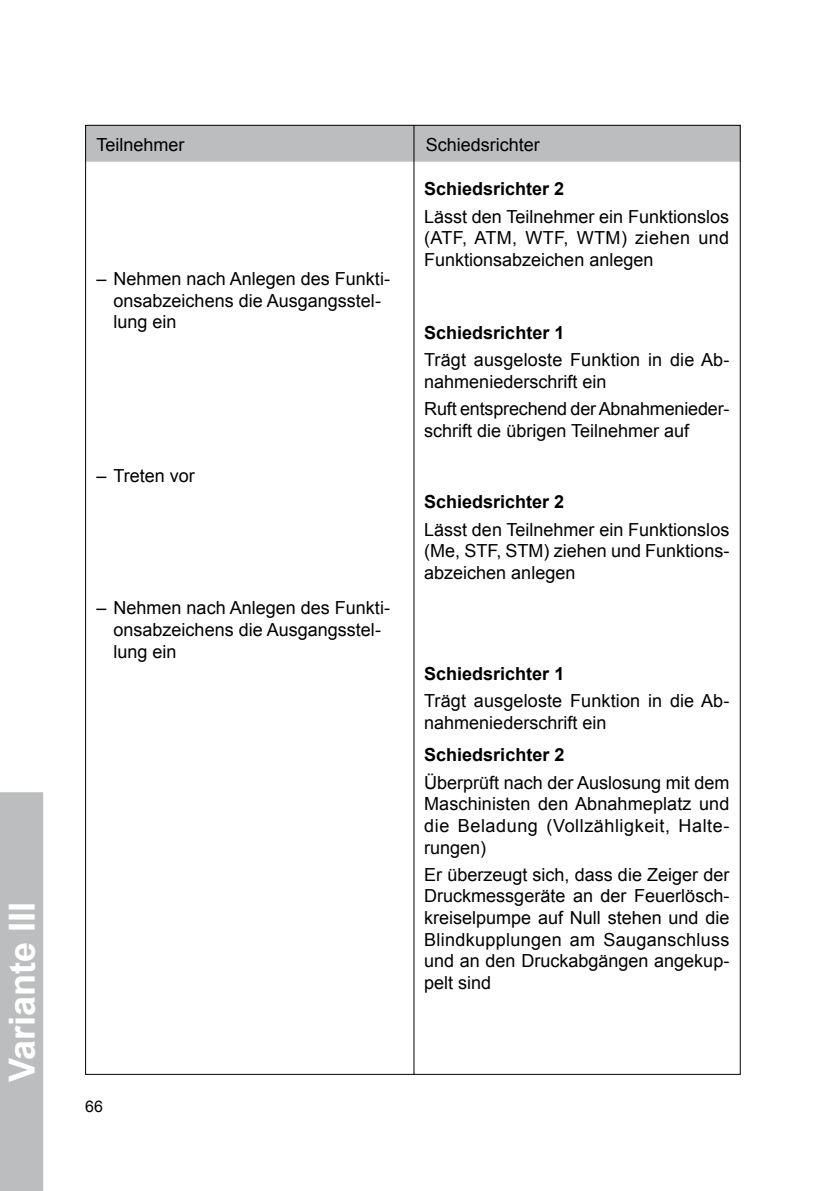
<style>
.page{position:relative;width:840px;height:1191px;background:#fff}
.page>*{position:absolute;margin:0;border:0;box-sizing:border-box;transform-origin:0 0}
.t1{font:700 36px "Arial";color:#fff}
.t2{font:18px/21.6px "Arial";color:#000}
.t3{font:700 18px "Arial";color:#000}
.t4{font:16px "Arial";color:#000}
</style>
<div class="page">
<div style="left:0;top:792px;width:43px;height:399px;background:#bbbdbe"></div>
<div style="left:85px;top:125px;width:655px;height:37px;background:#bbbdbe;border:1px solid #c6c7c8"></div>
<hr style="left:413px;top:125px;width:1px;height:949px;background:#000">
<h1 class="t1" style="left:-2px;top:1082px;width:182px;rotate:-90deg">Variante III</h1>
<p class="t2" style="left:96px;top:134px;width:90px">Teilnehmer</p>
<p class="t2" style="left:425px;top:134px;width:116px">Schiedsrichter</p>
<p class="t3" style="left:424px;top:177px;width:142px">Schiedsrichter 2</p>
<p class="t2" style="left:424px;top:206px;width:306px;text-align:justify">Lässt den Teilnehmer ein Funktionslos (ATF, ATM, WTF, WTM) ziehen und Funktionsabzeichen anlegen</p>
<p class="t2" style="left:113px;top:268px;width:278px;text-indent:-17px">– Nehmen nach Anlegen des Funkti&shy;onsabzeichens die Ausgangsstel&shy;lung ein</p>
<p class="t2" style="left:96px;top:465px;width:100px">– Treten vor</p>
<p class="t2" style="left:113px;top:597px;width:278px;text-indent:-17px">– Nehmen nach Anlegen des Funkti&shy;onsabzeichens die Ausgangsstel&shy;lung ein</p>
<p class="t3" style="left:424px;top:321px;width:142px">Schiedsrichter 1</p>
<p class="t2" style="left:424px;top:349px;width:306px">Trägt ausgeloste Funktion in die Ab&shy;nahmeniederschrift ein</p>
<p class="t2" style="left:424px;top:398px;width:306px">Ruft entsprechend derAbnahmenieder&shy;schrift die übrigen Teilnehmer auf</p>
<p class="t3" style="left:424px;top:490px;width:142px">Schiedsrichter 2</p>
<p class="t2" style="left:424px;top:519px;width:306px;text-align:justify">Lässt den Teilnehmer ein Funktionslos (Me, STF, STM) ziehen und Funktions&shy;abzeichen anlegen</p>
<p class="t3" style="left:424px;top:661px;width:142px">Schiedsrichter 1</p>
<p class="t2" style="left:424px;top:690px;width:306px">Trägt ausgeloste Funktion in die Ab&shy;nahmeniederschrift ein</p>
<p class="t3" style="left:424px;top:743px;width:142px">Schiedsrichter 2</p>
<p class="t2" style="left:424px;top:772px;width:306px;text-align:justify">Überprüft nach der Auslosung mit dem Maschinisten den Abnahmeplatz und die Beladung (Vollzähligkeit, Halte&shy;rungen)</p>
<p class="t2" style="left:424px;top:864px;width:306px;text-align:justify">Er überzeugt sich, dass die Zeiger der Druckmessgeräte an der Feuerlösch&shy;kreiselpumpe auf Null stehen und die Blindkupplungen am Sauganschluss und an den Druckabgängen angekup&shy;pelt sind</p>
<p class="t4" style="left:85px;top:1095px;width:19px">66</p>
</div>
